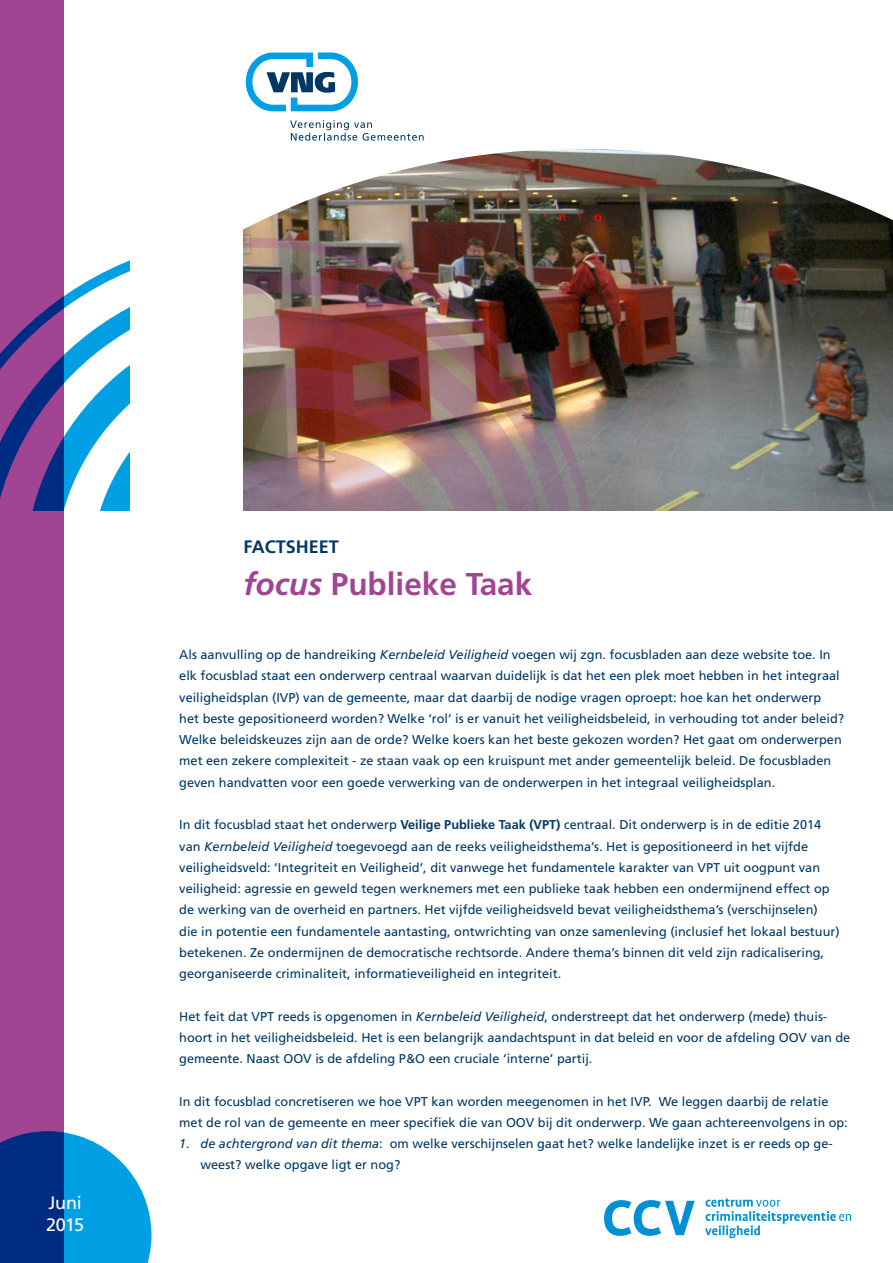
<style>
.page{position:relative;width:893px;height:1263px;background:#fff}
.page>*{position:absolute;margin:0;border:0;box-sizing:border-box;transform-origin:0 0}
._001_Hoofdstukkop{font:700 31.5px "Frutiger LT Std";color:#a14593}
._001_Hoofdstukkop-2{font:700 18px "Frutiger LT Std";color:#003865}
.versie_nummer{font:18px "Frutiger LT Std";letter-spacing:-.01em;color:#fff}
._004_Broodtekst___8{font:12.75px/21.3px "Frutiger LT Std";color:#003865}
.s1{font-style:italic}
.s2{font-weight:700}
</style>
<div class="page">
<div style="left:0;top:0;width:64px;height:1263px;background:#a14593"></div>
<svg style="left:0;top:260px;width:130px;height:250px"></svg>
<svg style="left:0;top:1131px;width:151px;height:132px;background:#1f79bd"></svg>
<img style="left:597px;top:353px;width:296px;height:157px">
<img style="left:243px;top:353px;width:354px;height:157px">
<img style="left:243px;top:149px;width:650px;height:204px">
<svg style="left:245px;top:52px;width:179px;height:89px"></svg>
<svg style="left:604px;top:1200px;width:91px;height:36px"></svg>
<svg style="left:705px;top:1198px;width:146px;height:40px"></svg>
<p class="versie_nummer" style="left:48px;top:1192px;width:35px">Juni</p>
<p class="versie_nummer" style="left:46px;top:1214px;width:40px">2015</p>
<p class="_001_Hoofdstukkop-2" style="left:243px;top:536px;width:97px">FACTSHEET</p>
<p class="_001_Hoofdstukkop" style="left:243px;top:566px;width:290px"><span class="s1">focus</span> Publieke Taak</p>
<p class="_004_Broodtekst___8" style="left:179px;top:644px;width:666px">Als aanvulling op de handreiking <span class="s1">Kernbeleid Veiligheid</span> voegen wij zgn. focusbladen aan deze website toe. In elk focusblad staat een onderwerp centraal waarvan duidelijk is dat het een plek moet hebben in het integraal veiligheidsplan (IVP) van de gemeente, maar dat daarbij de nodige vragen oproept: hoe kan het onderwerp het beste gepositioneerd worden? Welke ‘rol’ is er vanuit het veiligheidsbeleid, in verhouding tot ander beleid?<br>Welke beleidskeuzes zijn aan de orde? Welke koers kan het beste gekozen worden? Het gaat om onderwerpen met een zekere complexiteit - ze staan vaak op een kruispunt met ander gemeentelijk beleid. De focusbladen geven handvatten voor een goede verwerking van de onderwerpen in het integraal veiligheidsplan.</p>
<p class="_004_Broodtekst___8" style="left:179px;top:814px;width:662px">In dit focusblad staat het onderwerp <span class="s2">Veilige Publieke Taak (VPT)</span> centraal. Dit onderwerp is in de editie 2014 van <span class="s1">Kernbeleid Veiligheid</span> toegevoegd aan de reeks veiligheidsthema’s. Het is gepositioneerd in het vijfde veiligheidsveld: ‘Integriteit en Veiligheid’, dit vanwege het fundamentele karakter van VPT uit oogpunt van veiligheid: agressie en geweld tegen werknemers met een publieke taak hebben een ondermijnend effect op de werking van de overheid en partners. Het vijfde veiligheidsveld bevat veiligheidsthema’s (verschijnselen)<br>die in potentie een fundamentele aantasting, ontwrichting van onze samenleving (inclusief het lokaal bestuur) betekenen. Ze ondermijnen de democratische rechtsorde. Andere thema’s binnen dit veld zijn radicalisering, georganiseerde criminaliteit, informatieveiligheid en integriteit.</p>
<p class="_004_Broodtekst___8" style="left:179px;top:1005px;width:672px">Het feit dat VPT reeds is opgenomen in <span class="s1">Kernbeleid Veiligheid</span>, onderstreept dat het onderwerp (mede) thuis&shy;hoort in het veiligheidsbeleid. Het is een belangrijk aandachtspunt in dat beleid en voor de afdeling OOV van de gemeente. Naast OOV is de afdeling P&amp;O een cruciale ‘interne’ partij.</p>
<p class="_004_Broodtekst___8" style="left:179px;top:1090px;width:670px">In dit focusblad concretiseren we hoe VPT kan worden meegenomen in het IVP. We leggen daarbij de relatie met de rol van de gemeente en meer specifiek die van OOV bij dit onderwerp. We gaan achtereenvolgens in op:</p>
<p class="_004_Broodtekst___8" style="left:201px;top:1133px;width:634px;text-indent:-21px"><span class="s1">1. de achtergrond van dit thema</span>: om welke verschijnselen gaat het? welke landelijke inzet is er reeds op ge&shy;weest? welke opgave ligt er nog?</p>
</div>
